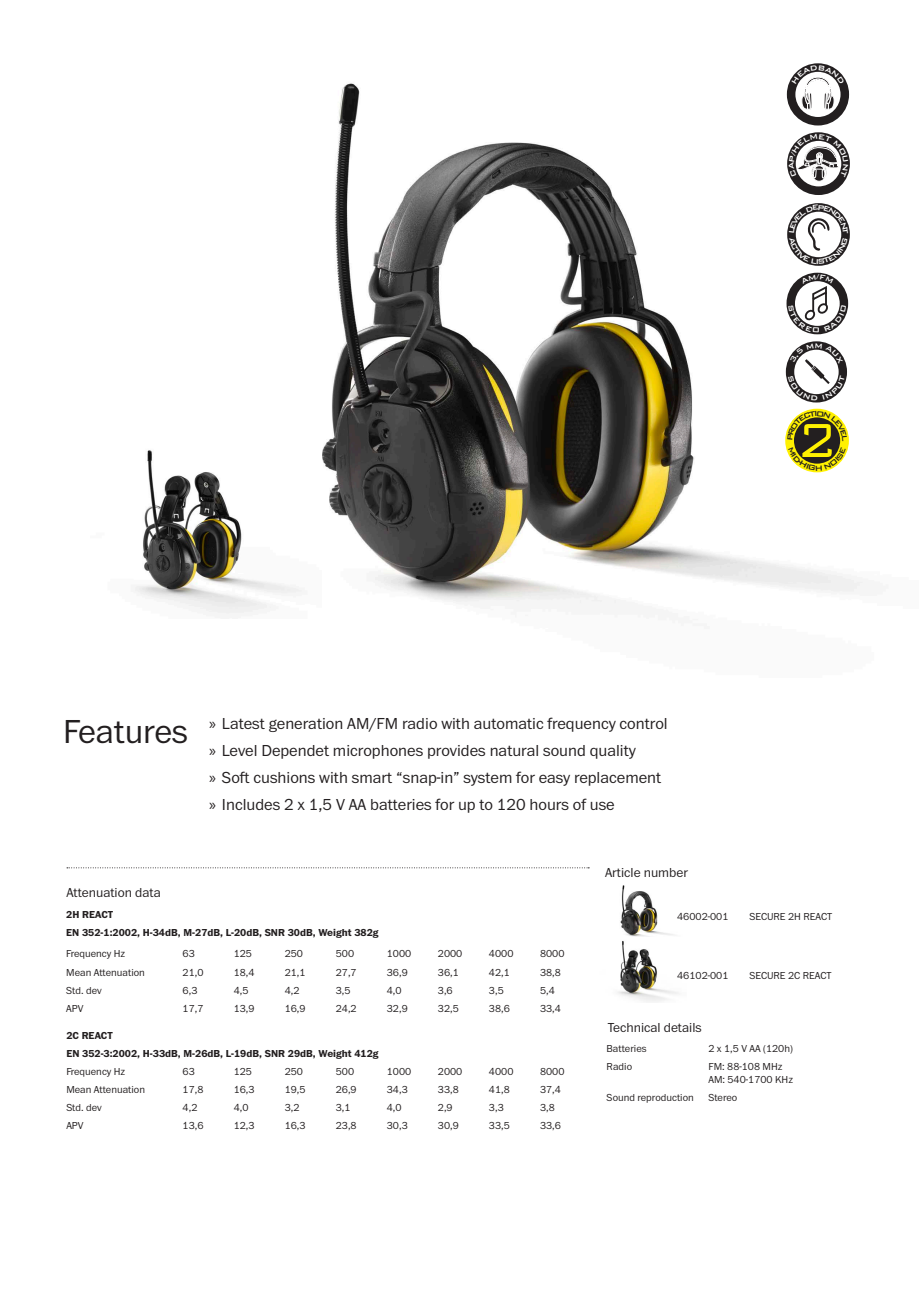
<style>
.page{position:relative;width:919px;height:1289px;background:#fff}
.page>*{position:absolute;margin:0;border:0;box-sizing:border-box;transform-origin:0 0}
.t1{font:300 34.5px "Franklin ITC Pro";color:#231f20}
.t2{font:300 16.5px "Franklin ITC Pro";color:#231f20}
.t3{font:300 13.5px "Franklin ITC Pro";color:#231f20}
.brödtext{font:300 10.5px "Franklin ITC Pro";color:#231f20}
.brödtext-2{font:700 10.5px "Franklin ITC Pro";color:#231f20}
.s1{font-family:"Myriad Pro";font-weight:400}
</style>
<div class="page">
<img style="left:322px;top:63px;width:541px;height:541px">
<img style="left:135px;top:450px;width:167px;height:164px">
<img style="left:620px;top:885px;width:54px;height:52px">
<img style="left:617px;top:941px;width:62px;height:61px">
<svg style="left:791px;top:137px;width:54px;height:54px"></svg>
<div style="left:787px;top:132px;width:62px;height:63px;border:9px solid #231f20;border-radius:50%"></div>
<div style="left:785px;top:341px;width:62px;height:61px;border:8px solid #231f20;border-radius:50%"></div>
<svg style="left:791px;top:68px;width:53px;height:53px"></svg>
<div style="left:786px;top:64px;width:63px;height:61px;border:9px solid #231f20;border-radius:50%"></div>
<div style="left:785px;top:409px;width:63px;height:63px;border:9px solid #fff101;border-radius:50%"></div>
<div style="left:786px;top:273px;width:62px;height:61px;border:8px solid #231f20;border-radius:50%"></div>
<div style="left:787px;top:203px;width:62px;height:62px;border:9px solid #231f20;border-radius:50%"></div>
<svg style="left:67px;top:867px;width:522px;height:1px"></svg>
<svg style="left:788px;top:134px;width:60px;height:47px"></svg>
<svg style="left:788px;top:343px;width:56px;height:58px"></svg>
<svg style="left:791px;top:65px;width:53px;height:45px"></svg>
<svg style="left:787px;top:411px;width:60px;height:59px;background:#b0a72f"></svg>
<svg style="left:788px;top:274px;width:58px;height:58px"></svg>
<svg style="left:789px;top:205px;width:59px;height:59px"></svg>
<p class="t1" style="left:63px;top:713px;width:126px">Features</p>
<p class="t3" style="left:66px;top:885px;width:96px">Attenuation data</p>
<p class="t2" style="left:209px;top:715px;width:460px"><span class="s1">»</span> Latest generation AM/FM radio with automatic frequency control</p>
<p class="t2" style="left:209px;top:742px;width:428px"><span class="s1">»</span> Level Dependet microphones provides natural sound quality</p>
<p class="t2" style="left:209px;top:769px;width:453px"><span class="s1">»</span> Soft cushions with smart “snap-in” system for easy replacement</p>
<p class="t2" style="left:209px;top:796px;width:407px"><span class="s1">»</span> Includes 2 x 1,5 V AA batteries for up to 120 hours of use</p>
<p class="t3" style="left:605px;top:865px;width:84px">Article number</p>
<p class="brödtext-2" style="left:66px;top:908px;width:48px">2H REACT</p>
<p class="brödtext-2" style="left:66px;top:925px;width:314px">EN 352-1:2002, H-34dB, M-27dB, L-20dB, SNR 30dB, Weight 382g</p>
<p class="brödtext" style="left:66px;top:947px;width:60px">Frequency Hz</p>
<p class="brödtext" style="left:183px;top:947px;width:14px">63</p>
<p class="brödtext" style="left:234px;top:947px;width:20px">125</p>
<p class="brödtext" style="left:285px;top:947px;width:20px">250</p>
<p class="brödtext" style="left:336px;top:947px;width:20px">500</p>
<p class="brödtext" style="left:387px;top:947px;width:26px">1000</p>
<p class="brödtext" style="left:438px;top:947px;width:26px">2000</p>
<p class="brödtext" style="left:489px;top:947px;width:26px">4000</p>
<p class="brödtext" style="left:540px;top:947px;width:26px">8000</p>
<p class="brödtext" style="left:66px;top:967px;width:80px">Mean Attenuation</p>
<p class="brödtext" style="left:183px;top:967px;width:22px">21,0</p>
<p class="brödtext" style="left:234px;top:967px;width:22px">18,4</p>
<p class="brödtext" style="left:285px;top:967px;width:22px">21,1</p>
<p class="brödtext" style="left:336px;top:967px;width:22px">27,7</p>
<p class="brödtext" style="left:387px;top:967px;width:22px">36,9</p>
<p class="brödtext" style="left:438px;top:967px;width:22px">36,1</p>
<p class="brödtext" style="left:489px;top:967px;width:22px">42,1</p>
<p class="brödtext" style="left:540px;top:967px;width:22px">38,8</p>
<p class="brödtext" style="left:66px;top:985px;width:37px">Std. dev</p>
<p class="brödtext" style="left:183px;top:985px;width:16px">6,3</p>
<p class="brödtext" style="left:234px;top:985px;width:16px">4,5</p>
<p class="brödtext" style="left:285px;top:985px;width:16px">4,2</p>
<p class="brödtext" style="left:336px;top:985px;width:16px">3,5</p>
<p class="brödtext" style="left:387px;top:985px;width:16px">4,0</p>
<p class="brödtext" style="left:438px;top:985px;width:16px">3,6</p>
<p class="brödtext" style="left:489px;top:985px;width:16px">3,5</p>
<p class="brödtext" style="left:540px;top:985px;width:16px">5,4</p>
<p class="brödtext" style="left:66px;top:1003px;width:19px">APV</p>
<p class="brödtext" style="left:183px;top:1003px;width:22px">17,7</p>
<p class="brödtext" style="left:234px;top:1003px;width:22px">13,9</p>
<p class="brödtext" style="left:285px;top:1003px;width:22px">16,9</p>
<p class="brödtext" style="left:336px;top:1003px;width:22px">24,2</p>
<p class="brödtext" style="left:387px;top:1003px;width:22px">32,9</p>
<p class="brödtext" style="left:438px;top:1003px;width:22px">32,5</p>
<p class="brödtext" style="left:489px;top:1003px;width:22px">38,6</p>
<p class="brödtext" style="left:540px;top:1003px;width:22px">33,4</p>
<p class="brödtext-2" style="left:66px;top:1029px;width:48px">2C REACT</p>
<p class="brödtext-2" style="left:66px;top:1047px;width:314px">EN 352-3:2002, H-33dB, M-26dB, L-19dB, SNR 29dB, Weight 412g</p>
<p class="brödtext" style="left:66px;top:1065px;width:60px">Frequency Hz</p>
<p class="brödtext" style="left:183px;top:1065px;width:14px">63</p>
<p class="brödtext" style="left:234px;top:1065px;width:20px">125</p>
<p class="brödtext" style="left:285px;top:1065px;width:20px">250</p>
<p class="brödtext" style="left:336px;top:1065px;width:20px">500</p>
<p class="brödtext" style="left:387px;top:1065px;width:26px">1000</p>
<p class="brödtext" style="left:438px;top:1065px;width:26px">2000</p>
<p class="brödtext" style="left:489px;top:1065px;width:26px">4000</p>
<p class="brödtext" style="left:540px;top:1065px;width:26px">8000</p>
<p class="brödtext" style="left:66px;top:1083px;width:80px">Mean Attenuation</p>
<p class="brödtext" style="left:183px;top:1083px;width:22px">17,8</p>
<p class="brödtext" style="left:234px;top:1083px;width:22px">16,3</p>
<p class="brödtext" style="left:285px;top:1083px;width:22px">19,5</p>
<p class="brödtext" style="left:336px;top:1083px;width:22px">26,9</p>
<p class="brödtext" style="left:387px;top:1083px;width:22px">34,3</p>
<p class="brödtext" style="left:438px;top:1083px;width:22px">33,8</p>
<p class="brödtext" style="left:489px;top:1083px;width:22px">41,8</p>
<p class="brödtext" style="left:540px;top:1083px;width:22px">37,4</p>
<p class="brödtext" style="left:66px;top:1101px;width:37px">Std. dev</p>
<p class="brödtext" style="left:183px;top:1101px;width:16px">4,2</p>
<p class="brödtext" style="left:234px;top:1101px;width:16px">4,0</p>
<p class="brödtext" style="left:285px;top:1101px;width:16px">3,2</p>
<p class="brödtext" style="left:336px;top:1101px;width:16px">3,1</p>
<p class="brödtext" style="left:387px;top:1101px;width:16px">4,0</p>
<p class="brödtext" style="left:438px;top:1101px;width:16px">2,9</p>
<p class="brödtext" style="left:489px;top:1101px;width:16px">3,3</p>
<p class="brödtext" style="left:540px;top:1101px;width:16px">3,8</p>
<p class="brödtext" style="left:66px;top:1119px;width:19px">APV</p>
<p class="brödtext" style="left:183px;top:1119px;width:22px">13,6</p>
<p class="brödtext" style="left:234px;top:1119px;width:22px">12,3</p>
<p class="brödtext" style="left:285px;top:1119px;width:22px">16,3</p>
<p class="brödtext" style="left:336px;top:1119px;width:22px">23,8</p>
<p class="brödtext" style="left:387px;top:1119px;width:22px">30,3</p>
<p class="brödtext" style="left:438px;top:1119px;width:22px">30,9</p>
<p class="brödtext" style="left:489px;top:1119px;width:22px">33,5</p>
<p class="brödtext" style="left:540px;top:1119px;width:22px">33,6</p>
<p class="brödtext" style="left:677px;top:910px;width:53px">46002-001</p>
<p class="brödtext" style="left:749px;top:910px;width:84px">SECURE 2H REACT</p>
<p class="brödtext" style="left:677px;top:970px;width:53px">46102-001</p>
<p class="brödtext" style="left:749px;top:970px;width:84px">SECURE 2C REACT</p>
<p class="t3" style="left:607px;top:1020px;width:95px">Technical details</p>
<p class="brödtext" style="left:606px;top:1043px;width:41px">Batteries</p>
<p class="brödtext" style="left:708px;top:1043px;width:86px">2 x 1,5 V AA (120h)</p>
<p class="brödtext" style="left:606px;top:1061px;width:27px">Radio</p>
<p class="brödtext" style="left:708px;top:1061px;width:76px">FM: 88-108 MHz</p>
<p class="brödtext" style="left:708px;top:1073px;width:86px">AM: 540-1700 KHz</p>
<p class="brödtext" style="left:606px;top:1091px;width:89px">Sound reproduction</p>
<p class="brödtext" style="left:708px;top:1091px;width:30px">Stereo</p>
</div>
